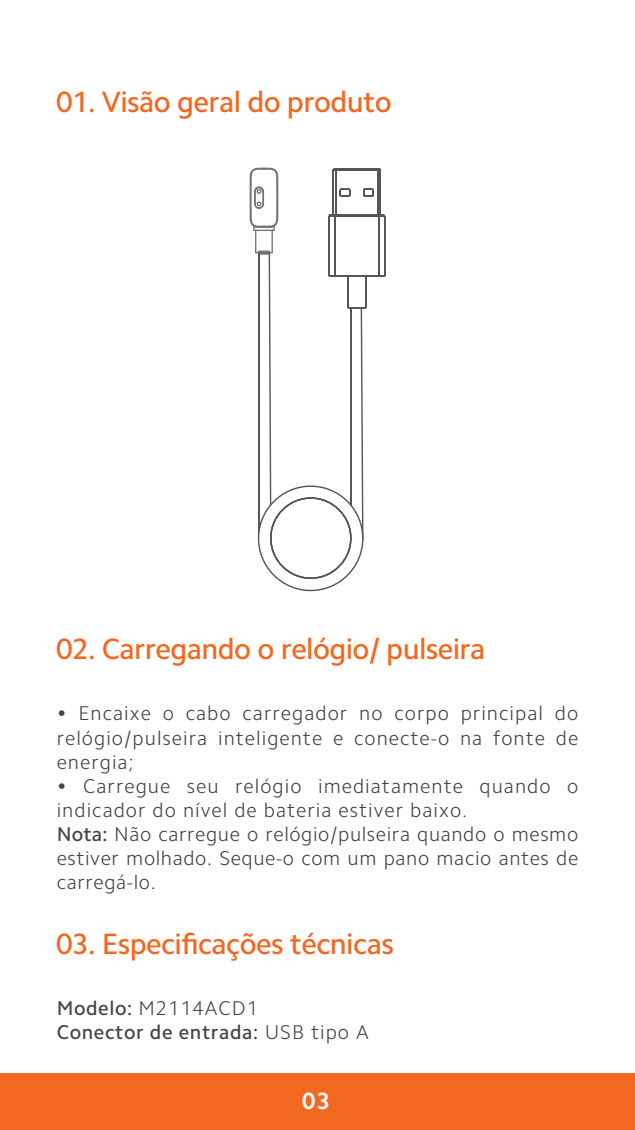
<style>
.page{position:relative;width:635px;height:1130px;background:#fff}
.page>*{position:absolute;margin:0;border:0;box-sizing:border-box;transform-origin:0 0}
.t1{font:500 29.6px "Camphor Pro";letter-spacing:-.02em;color:#f36821}
.t2{font:700 23.6px "Camphor Pro";color:#fff}
.t3{font:300 20px/24px "Camphor Pro";letter-spacing:.03em;color:#434445}
.t4{font:300 20px/24px "Camphor Pro";letter-spacing:.05em;color:#434445;text-align:justify}
.t5{font:500 20px/24px "Camphor Pro";letter-spacing:.03em;color:#434445}
.s1{font-weight:500}
.s2{font-weight:300}
</style>
<div class="page">
<div style="left:0;top:1073px;width:635px;height:56px;background:#f36821"></div>
<svg style="left:249px;top:168px;width:136px;height:423px"></svg>
<h1 class="t1" style="left:56px;top:84px;width:337px">01. Visão geral do produto</h1>
<h1 class="t1" style="left:56px;top:631px;width:431px">02. Carregando o relógio/ pulseira</h1>
<p class="t4" style="left:57px;top:701px;width:523px">• Encaixe o cabo carregador no corpo principal do relógio/pulseira inteligente e conecte-o na fonte de energia;</p>
<p class="t3" style="left:57px;top:773px;width:523px">• Carregue seu relógio imediatamente quando o indicador do nível de bateria estiver baixo.<br><span class="s1">Nota:</span> Não carregue o relógio/pulseira quando o mesmo estiver molhado. Seque-o com um pano macio antes de carregá-lo.</p>
<h1 class="t1" style="left:56px;top:925px;width:339px">03. Especificações técnicas</h1>
<p class="t5" style="left:57px;top:996px;width:314px">Modelo: <span class="s2">M2114ACD1<br></span>Conector de entrada: <span class="s2">USB tipo A</span></p>
<p class="t2" style="left:302px;top:1087px;width:29px">03</p>
</div>
